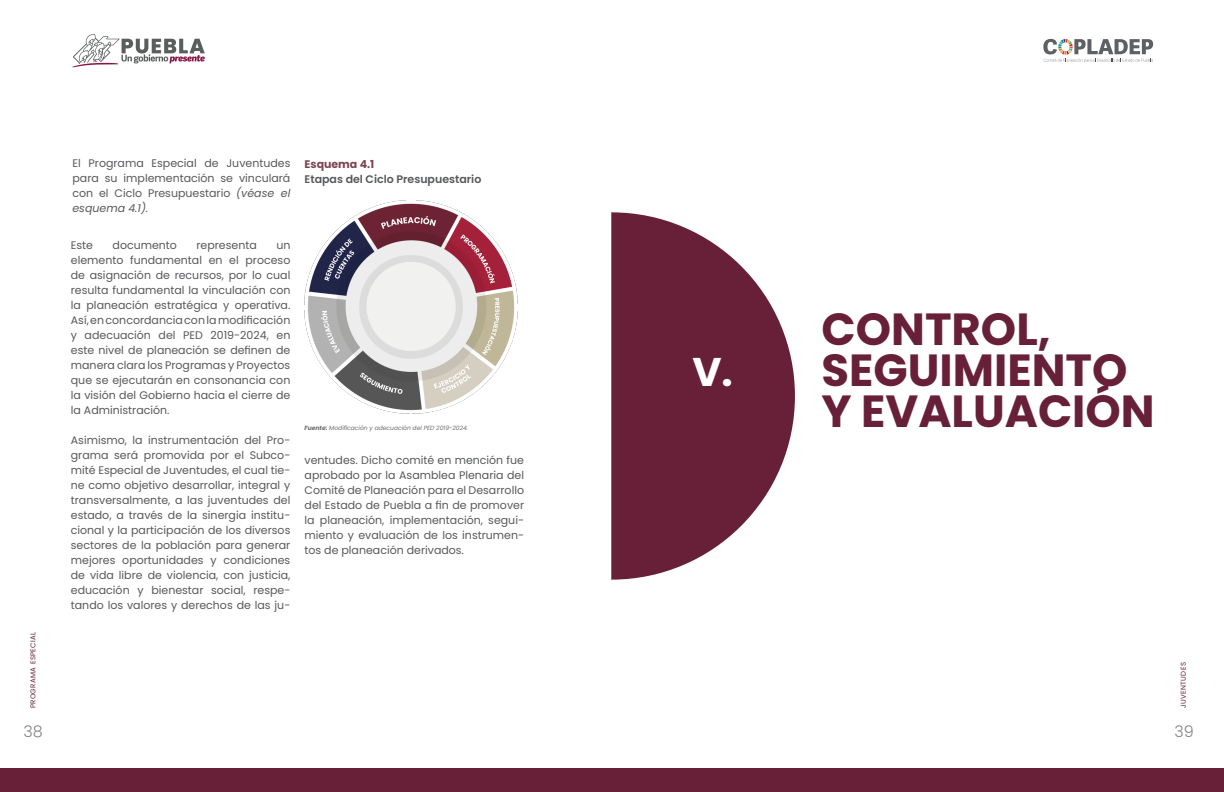
<style>
.page{position:relative;width:1224px;height:792px;background:#fff}
.page>*{position:absolute;margin:0;border:0;box-sizing:border-box;transform-origin:0 0}
.Tematica{font:700 45px/41px "Poppins";color:#672038}
.título{font:700 40px "Poppins";color:#fff}
.t1{font:300 16px "Poppins";color:#808285}
.texto{font:11px/15px "Poppins";color:#57585a;text-align:justify}
.texto-2{font:600 11px "Poppins";color:#57585a}
.texto-3{font:700 11px "Poppins";color:#7d4550}
.t2{font:7px "Poppins";letter-spacing:.05em;color:#672038}
.FUENTES{font:italic 6px "Poppins";color:#6c6d70}
.s1{font-style:italic}
.s2{font-weight:700}
</style>
<div class="page">
<svg style="left:72px;top:34px;width:133px;height:33px"></svg>
<div style="left:0;top:768px;width:1224px;height:24px;background:#672038"></div>
<svg style="left:1043px;top:39px;width:110px;height:23px"></svg>
<img style="left:305px;top:201px;width:212px;height:212px">
<svg style="left:611px;top:212px;width:184px;height:368px;fill:#672038"></svg>
<p class="t2" style="left:29px;top:708px;width:78px;rotate:-90deg">PROGRAMA ESPECIAL</p>
<p class="texto" style="left:72px;top:156px;width:219px">El Programa Especial de Juventudes para su implementación se vinculará con el Ciclo Presupuestario <span class="s1">(véase el esquema 4.1).</span></p>
<p class="texto-3" style="left:305px;top:157px;width:71px">Esquema 4.1</p>
<p class="texto-2" style="left:305px;top:172px;width:178px">Etapas del Ciclo Presupuestario</p>
<p class="texto" style="left:71px;top:238px;width:24px">Este</p>
<p class="texto" style="left:113px;top:238px;width:66px">documento</p>
<p class="texto" style="left:197px;top:238px;width:62px">representa</p>
<p class="texto" style="left:71px;top:238px;width:221px;text-indent:205px">un elemento fundamental en el proceso de asignación de recursos, por lo cual resulta fundamental la vinculación con la planeación estratégica y operativa.<br>Así, en concordancia con la modificación y adecuación del PED 2019-2024, en este nivel de planeación se definen de manera clara los Programas y Proyectos que se ejecutarán en consonancia con la visión del Gobierno hacia el cierre de la Administración.</p>
<p class="texto" style="left:71px;top:433px;width:221px">Asimismo, la instrumentación del Pro&shy;grama será promovida por el Subco&shy;mité Especial de Juventudes, el cual tie&shy;ne como objetivo desarrollar, integral y transversalmente, a las juventudes del estado, a través de la sinergia institu&shy;cional y la participación de los diversos sectores de la población para generar mejores oportunidades y condiciones de vida libre de violencia, con justicia, educación y bienestar social, respe&shy;tando los valores y derechos de las ju-</p>
<p class="FUENTES" style="left:305px;top:424px;width:165px"><span class="s2">Fuente:</span> Modificación y adecuación del PED 2019-2024.</p>
<p class="texto" style="left:305px;top:452px;width:221px">ventudes. Dicho comité en mención fue aprobado por la Asamblea Plenaria del Comité de Planeación para el Desarrollo del Estado de Puebla a fin de promover la planeación, implementación, segui&shy;miento y evaluación de los instrumen&shy;tos de planeación derivados.</p>
<p class="título" style="left:692px;top:349px;width:42px">V.</p>
<p class="Tematica" style="left:822px;top:309px;width:308px">CONTROL,<br>SEGUIMIENTO</p>
<p class="Tematica" style="left:822px;top:391px;width:335px">Y EVALUACIÓN</p>
<p class="t2" style="left:1179px;top:708px;width:47px;rotate:-90deg">JUVENTUDES</p>
<h3 class="t1" style="left:24px;top:722px;width:21px">38</h3>
<h3 class="t1" style="left:1174px;top:722px;width:21px">39</h3>
</div>
